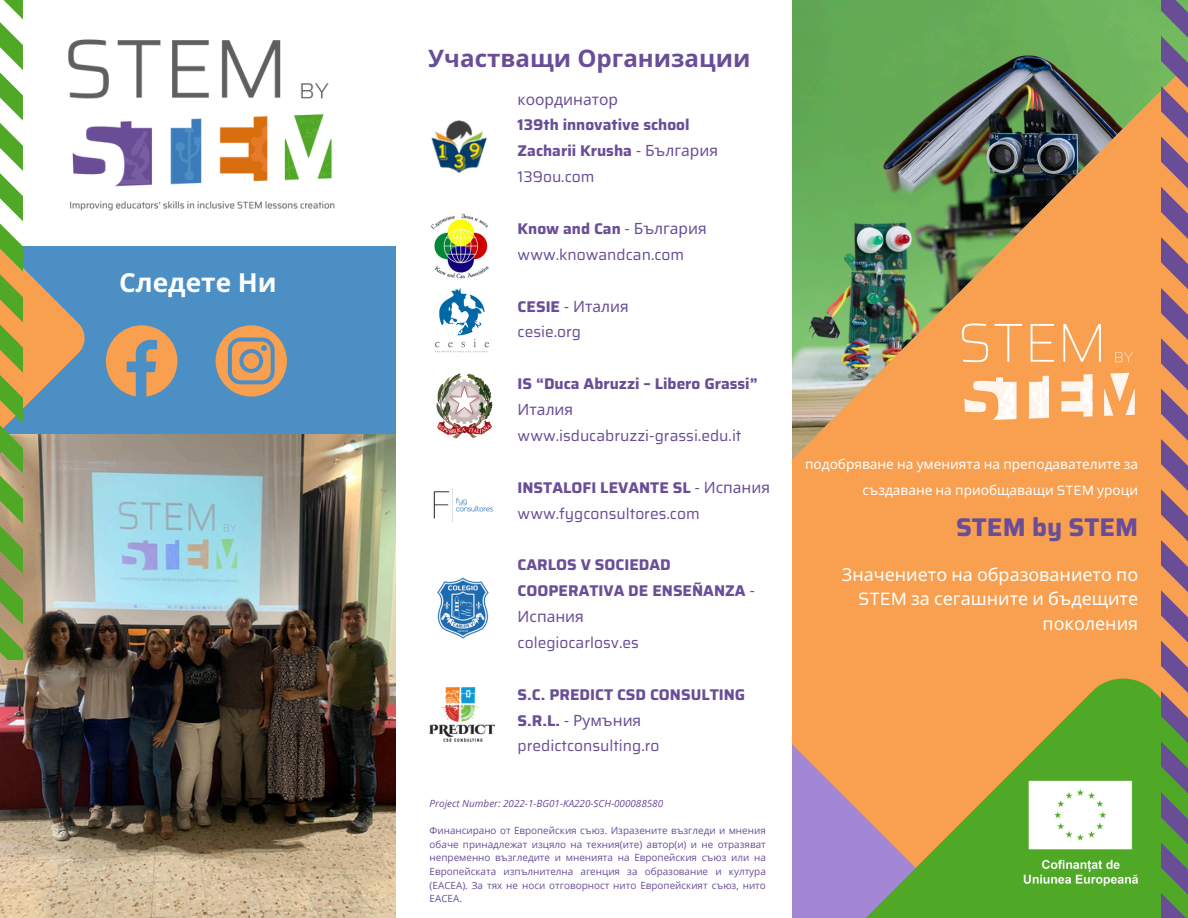
<style>
.page{position:relative;width:1188px;height:918px;background:#fff}
.page>*{position:absolute;margin:0;border:0;box-sizing:border-box;transform-origin:0 0}
.t1{font:700 26.25px "Noto Sans";color:#fff}
.t2{font:700 25.65px "Saira";color:#694e97}
.t3{font:700 24.15px "Noto Sans";color:#694e97}
.t4{font:17.85px/24.8px "Noto Sans";color:#fff;text-align:right}
.t5{font:700 15.6px/25.8px "Saira";color:#694e97}
.t6{font:15.6px/25.8px "Saira";color:#694e97}
.t7{font:15.6px "Noto Sans";color:#694e97}
.t8{font:13.65px/25.8px "Noto Sans";color:#fff;text-align:right}
.t9{font:9.9px/13.6px "Open Sans";color:#694e97;text-align:justify}
.t10{font:italic 9.9px "Open Sans";color:#694e97}
.s1{font-family:"Noto Sans";font-weight:400}
.s2{font-weight:400}
.s3{font-weight:700}
.s4{font-family:"Noto Sans"}
.s5{font-family:"Saira";font-weight:700}
.s6{font-family:"Saira"}
</style>
<div class="page">
<div style="left:0;top:246px;width:396px;height:672px;background:#4c8fc4"></div>
<svg style="left:792px;top:0;width:369px;height:674px;fill:#f89f50"></svg>
<img style="left:430px;top:688px;width:65px;height:54px">
<img style="left:431px;top:120px;width:56px;height:54px">
<img style="left:437px;top:577px;width:52px;height:62px">
<img style="left:436px;top:373px;width:57px;height:66px">
<img style="left:433px;top:487px;width:61px;height:36px">
<img style="left:431px;top:213px;width:58px;height:66px">
<img style="left:435px;top:288px;width:54px;height:65px">
<svg style="left:792px;top:674px;width:369px;height:244px"></svg>
<img style="left:0;top:434px;width:396px;height:484px">
<svg style="left:23px;top:268px;width:64px;height:302px"></svg>
<img style="left:1016px;top:769px;width:127px;height:128px">
<svg style="left:1161px;top:0;width:27px;height:918px"></svg>
<svg style="left:0;top:0;width:23px;height:660px"></svg>
<svg style="left:216px;top:325px;width:70px;height:71px"></svg>
<svg style="left:106px;top:325px;width:71px;height:71px"></svg>
<img style="left:68px;top:39px;width:267px;height:172px">
<svg style="left:962px;top:324px;width:26px;height:38px"></svg>
<svg style="left:995px;top:324px;width:27px;height:38px"></svg>
<svg style="left:1031px;top:324px;width:23px;height:38px"></svg>
<svg style="left:1063px;top:324px;width:38px;height:38px"></svg>
<svg style="left:1115px;top:352px;width:18px;height:10px"></svg>
<svg style="left:964px;top:377px;width:53px;height:43px"></svg>
<svg style="left:1029px;top:376px;width:20px;height:43px"></svg>
<svg style="left:1061px;top:374px;width:31px;height:43px"></svg>
<svg style="left:1104px;top:373px;width:32px;height:43px"></svg>
<p class="t1" style="left:119px;top:263px;width:159px">Следете Ни</p>
<p class="t3" style="left:428px;top:41px;width:324px">Участващи Организации</p>
<p class="t5" style="left:518px;top:86px;width:202px"><span class="s1">координатор<br></span>139th innovative school<br>Zacharii Krusha <span class="s2">-</span> <span class="s1">България<br></span><span class="s2">139ou.com</span></p>
<p class="t6" style="left:518px;top:216px;width:191px"><span class="s3">Know and Can</span> - <span class="s4">България </span>www.knowandcan.com</p>
<p class="t7" style="left:518px;top:295px;width:113px"><span class="s5">CESIE</span> <span class="s6">-</span> Италия</p>
<h3 class="t6" style="left:518px;top:319px;width:65px">cesie.org</h3>
<h3 class="t5" style="left:518px;top:371px;width:242px">IS “Duca Abruzzi – Libero Grassi”<br><span class="s1">Италия</span></h3>
<h3 class="t6" style="left:518px;top:423px;width:225px">www.isducabruzzi-grassi.edu.it</h3>
<p class="t5" style="left:518px;top:474px;width:254px">INSTALOFI LEVANTE SL <span class="s2">-</span> <span class="s1">Испания</span></p>
<h3 class="t6" style="left:518px;top:500px;width:184px">www.fygconsultores.com</h3>
<p class="t5" style="left:518px;top:552px;width:239px">CARLOS V SOCIEDAD<br>COOPERATIVA DE ENSEÑANZA <span class="s2">-<br></span><span class="s1">Испания</span></p>
<h3 class="t6" style="left:518px;top:630px;width:123px">colegiocarlosv.es</h3>
<p class="t5" style="left:518px;top:681px;width:229px">S.C. PREDICT CSD CONSULTING<br>S.R.L. <span class="s2">-</span> <span class="s1">Румъния</span></p>
<h3 class="t6" style="left:518px;top:733px;width:143px">predictconsulting.ro</h3>
<p class="t10" style="left:430px;top:796px;width:235px">Project Number: 2022-1-BG01-KA220-SCH-000088580</p>
<h3 class="t9" style="left:430px;top:824px;width:338px">Финансирано от Европейския съюз. Изразените възгледи и мнения обаче принадлежат изцяло на техния(ите) автор(и) и не отразяват непременно възгледите и мненията на Европейския съюз или на Европейската изпълнителна агенция за образование и култура (EACEA). За тях не носи отговорност нито Европейският съюз, нито EACEA.</h3>
<p class="t8" style="left:805px;top:451px;width:335px">подобряване на уменията на преподавателите за създаване на приобщаващи <span class="s6">STEM</span> уроци</p>
<h4 class="t2" style="left:956px;top:507px;width:184px">STEM by STEM</h4>
<h2 class="t4" style="left:842px;top:561px;width:298px">Значението на образованието по<br><span class="s6">STEM</span> за сегашните и бъдещите</h2>
<h1 class="t4" style="left:1043px;top:611px;width:97px">поколения</h1>
</div>
